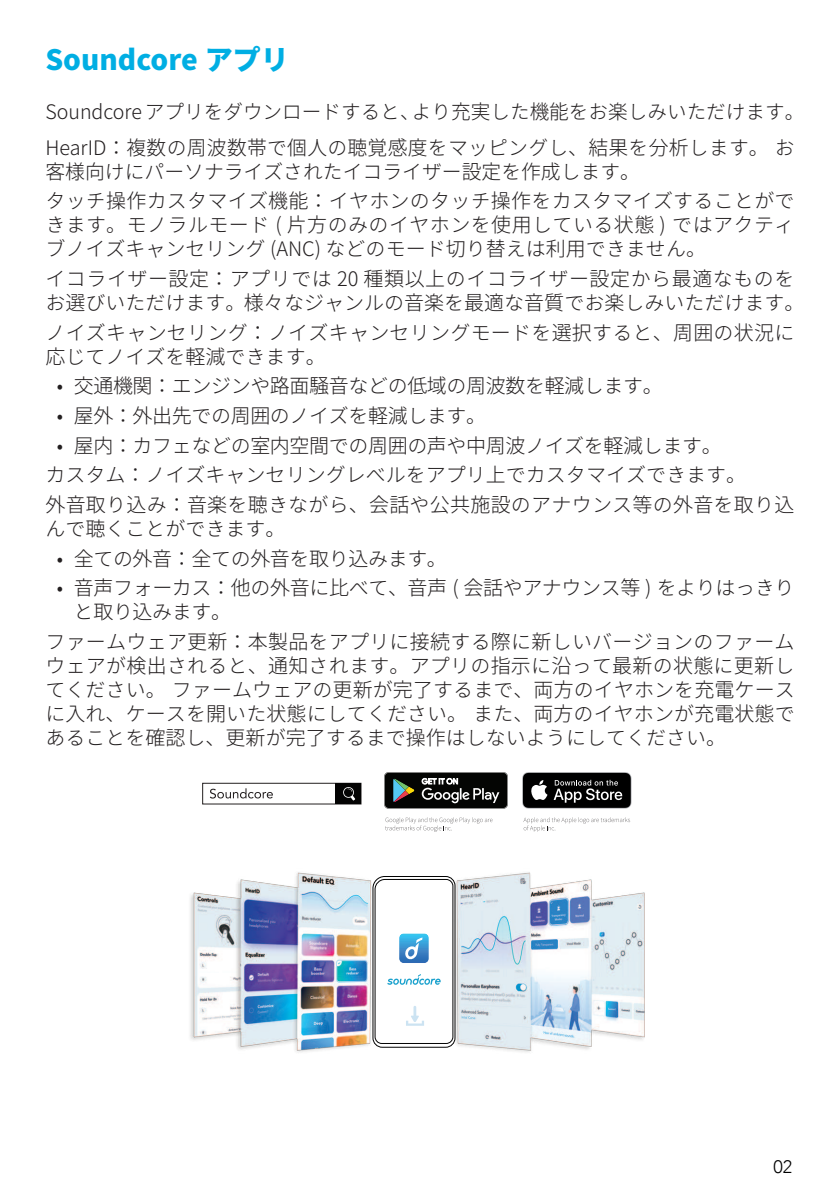
<style>
.page{position:relative;width:840px;height:1191px;background:#fff}
.page>*{position:absolute;margin:0;border:0;box-sizing:border-box;transform-origin:0 0}
.t1{font:900 28px "Noto Sans JP";color:#00aee3}
.t2{font:300 20px/24px "Noto Sans JP";color:#231f20}
.t3{font:300 20px/24px "Noto Sans JP";letter-spacing:-.02em;color:#231f20}
.t4{font:300 20px/24px "Noto Sans JP";letter-spacing:.02em;color:#231f20}
.t5{font:300 18px "Avenir";color:#000}
</style>
<div class="page">
<svg style="left:384px;top:772px;width:123px;height:36px;background:#2d302d"></svg>
<svg style="left:522px;top:772px;width:109px;height:36px;background:#303030"></svg>
<svg style="left:210px;top:788px;width:63px;height:10px"></svg>
<div style="left:202px;top:783px;width:159px;height:21px;border:1px solid #231f20"></div>
<div style="left:335px;top:783px;width:25px;height:21px;background:#030303"></div>
<svg style="left:343px;top:787px;width:12px;height:13px"></svg>
<svg style="left:523px;top:817px;width:106px;height:14px"></svg>
<svg style="left:385px;top:817px;width:107px;height:15px"></svg>
<img style="left:190px;top:872px;width:455px;height:181px">
<h1 class="t1" style="left:45px;top:44px;width:245px">Soundcore アプリ</h1>
<p class="t2" style="left:45px;top:95px;width:760px;line-height:35.4px">Soundcoreアプリをダウンロードすると、より充実した機能をお楽しみいただけます。<br>HearID：複数の周波数帯で個人の聴覚感度をマッピングし、結果を分析します。 お</p>
<p class="t2" style="left:45px;top:157px;width:750px;line-height:29.6px">客様向けにパーソナライズされたイコライザー設定を作成します。<br>タッチ操作カスタマイズ機能：イヤホンのタッチ操作をカスタマイズすることがで</p>
<p class="t4" style="left:45px;top:213px;width:750px">きます。モノラルモード ( 片方のみのイヤホンを使用している状態 ) ではアクティブノイズキャンセリング (ANC) などのモード切り替えは利用できません。</p>
<p class="t2" style="left:45px;top:267px;width:760px">イコライザー設定：アプリでは 20 種類以上のイコライザー設定から最適なものをお選びいただけます。様々なジャンルの音楽を最適な音質でお楽しみいただけます。</p>
<p class="t2" style="left:45px;top:321px;width:750px">ノイズキャンセリング：ノイズキャンセリングモードを選択すると、周囲の状況に応じてノイズを軽減できます。</p>
<p class="t3" style="left:57px;top:374px;width:607px">• 交通機関：エンジンや路面騒音などの低域の周波数を軽減します。</p>
<p class="t3" style="left:57px;top:404px;width:431px">• 屋外：外出先での周囲のノイズを軽減します。</p>
<p class="t2" style="left:45px;top:431px;width:750px;line-height:29.6px;text-indent:11px">• 屋内：カフェなどの室内空間での周囲の声や中周波ノイズを軽減します。<br>カスタム：ノイズキャンセリングレベルをアプリ上でカスタマイズできます。<br>外音取り込み：音楽を聴きながら、会話や公共施設のアナウンス等の外音を取り込</p>
<p class="t2" style="left:45px;top:517px;width:242px">んで聴くことができます。</p>
<p class="t3" style="left:57px;top:547px;width:391px">• 全ての外音：全ての外音を取り込みます。</p>
<p class="t3" style="left:74px;top:576px;width:721px;text-indent:-17px">• 音声フォーカス：他の外音に比べて、音声 ( 会話やアナウンス等 ) をよりはっきりと取り込みます。</p>
<p class="t2" style="left:45px;top:630px;width:750px;text-align:justify">ファームウェア更新：本製品をアプリに接続する際に新しいバージョンのファームウェアが検出されると、通知されます。アプリの指示に沿って最新の状態に更新してください。 ファームウェアの更新が完了するまで、両方のイヤホンを充電ケースに入れ、ケースを開いた状態にしてください。 また、両方のイヤホンが充電状態であることを確認し、更新が完了するまで操作はしないようにしてください。</p>
<p class="t5" style="left:772px;top:1156px;width:20px">02</p>
</div>
